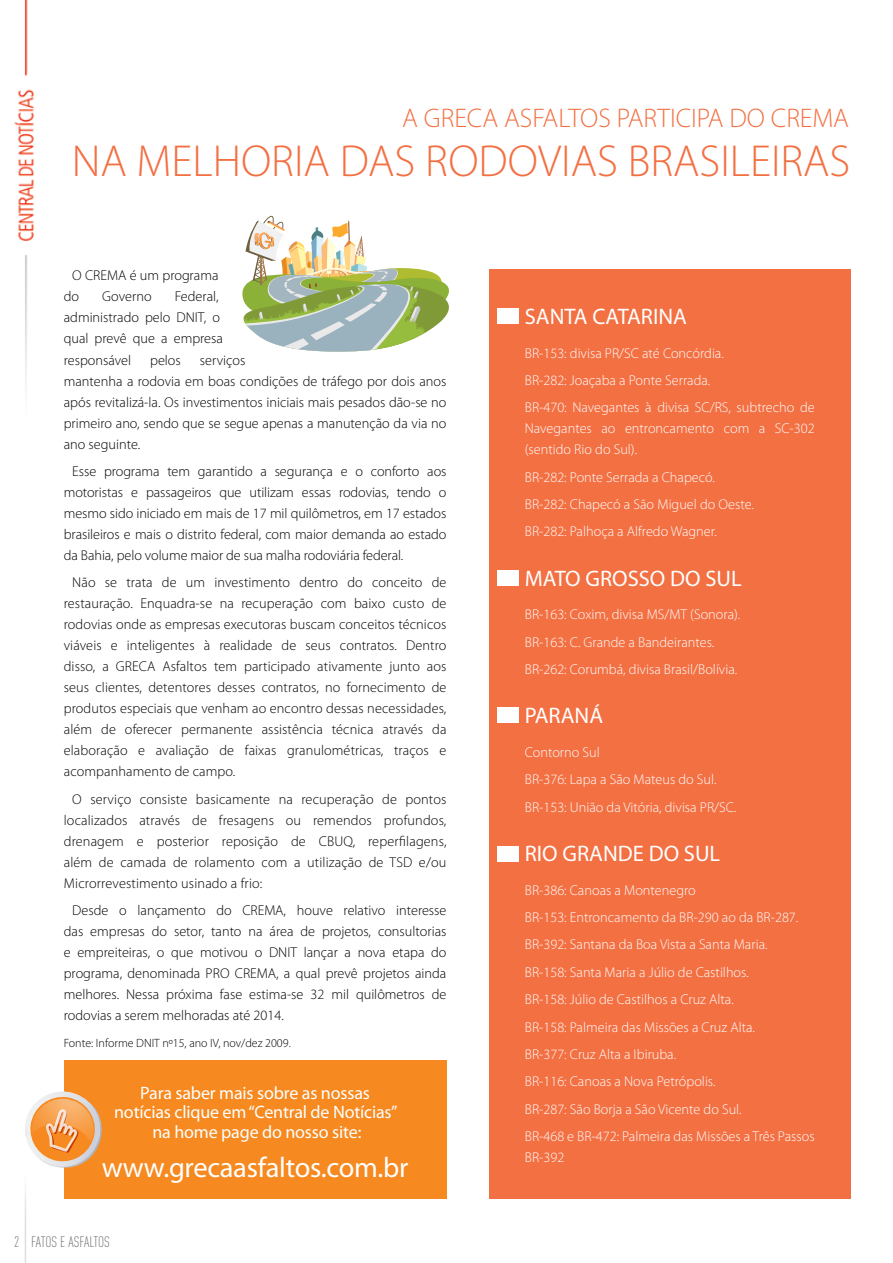
<style>
.page{position:relative;width:893px;height:1263px;background:#fff}
.page>*{position:absolute;margin:0;border:0;box-sizing:border-box;transform-origin:0 0}
.t1{font:300 45px "Myriad Pro";color:#f37043}
.t2{font:28.5px "Myriad Pro";letter-spacing:-.01em;color:#fff}
.t3{font:300 27px "Myriad Pro";color:#f37043}
.t4{font:22.5px "Myriad Pro";color:#fff}
.t5{font:18px/19.5px "Myriad Pro";letter-spacing:-.01em;color:#fff;text-align:center}
.t6{font:300 15px "DIN Cond";letter-spacing:-.005em;color:#6d6f71}
.t7{font:300 14.25px/21px "Myriad Pro";color:#000;text-align:justify}
.t8{font:300 14.25px/27.3px "Myriad Pro";color:#fff}
.t9{font:300 12px "Myriad Pro";color:#000}
</style>
<div class="page">
<hr style="left:25px;top:1155px;width:1px;height:108px;background:#bcbdc0">
<img style="left:14px;top:0;width:20px;height:387px">
<div style="left:489px;top:269px;width:361px;height:930px;background:#f37043"></div>
<div style="left:64px;top:1060px;width:382px;height:139px;background:#f6891f"></div>
<div style="left:497px;top:308px;width:21px;height:16px;background:#fff"></div>
<div style="left:497px;top:570px;width:21px;height:16px;background:#fff"></div>
<div style="left:497px;top:707px;width:21px;height:16px;background:#fff"></div>
<div style="left:497px;top:846px;width:21px;height:15px;background:#fff"></div>
<svg style="left:242px;top:215px;width:207px;height:137px"></svg>
<svg style="left:25px;top:1092px;width:77px;height:81px"></svg>
<h3 class="t3" style="left:402px;top:102px;width:448px">A GRECA ASFALTOS PARTICIPA DO CREMA</h3>
<h1 class="t1" style="left:72px;top:134px;width:780px">NA MELHORIA DAS RODOVIAS BRASILEIRAS</h1>
<p class="t7" style="left:64px;top:265px;width:156px;text-indent:9px">O CREMA é um programa do</p>
<p class="t7" style="left:64px;top:286px;width:161px;text-align:left;text-indent:111px">Federal, administrado pelo DNIT, o qual prevê que a empresa responsável</p>
<p class="t7" style="left:102px;top:286px;width:51px">Governo</p>
<p class="t7" style="left:150px;top:349px;width:32px">pelos</p>
<p class="t7" style="left:64px;top:349px;width:384px;text-align:left;text-indent:136px">serviços<br>mantenha a rodovia em boas condições de tráfego por dois anos após revitalizá-la. Os investimentos iniciais mais pesados dão-se no primeiro ano, sendo que se segue apenas a manutenção da via no ano seguinte.</p>
<p class="t7" style="left:64px;top:460px;width:384px;text-indent:9px">Esse programa tem garantido a segurança e o conforto aos motoristas e passageiros que utilizam essas rodovias, tendo o mesmo sido iniciado em mais de 17 mil quilômetros, em 17 estados brasileiros e mais o distrito federal, com maior demanda ao estado da Bahia, pelo volume maior de sua malha rodoviária federal.</p>
<p class="t7" style="left:64px;top:572px;width:384px;text-indent:9px">Não se trata de um investimento dentro do conceito de restauração. Enquadra-se na recuperação com baixo custo de rodovias onde as empresas executoras buscam conceitos técnicos viáveis e inteligentes à realidade de seus contratos. Dentro disso, a GRECA Asfaltos tem participado ativamente junto aos seus clientes, detentores desses contratos, no fornecimento de produtos especiais que venham ao encontro dessas necessidades, além de oferecer permanente assistência técnica através da elaboração e avaliação de faixas granulométricas, traços e acompanhamento de campo.</p>
<p class="t7" style="left:64px;top:788px;width:384px;text-indent:9px">O serviço consiste basicamente na recuperação de pontos localizados através de fresagens ou remendos profundos, drenagem e posterior reposição de CBUQ, reperfilagens, além de camada de rolamento com a utilização de TSD e/ou Microrrevestimento usinado a frio:</p>
<p class="t7" style="left:64px;top:900px;width:384px;text-indent:9px">Desde o lançamento do CREMA, houve relativo interesse das empresas do setor, tanto na área de projetos, consultorias e empreiteiras, o que motivou o DNIT lançar a nova etapa do programa, denominada PRO CREMA, a qual prevê projetos ainda melhores. Nessa próxima fase estima-se 32 mil quilômetros de rodovias a serem melhoradas até 2014.</p>
<p class="t9" style="left:64px;top:1036px;width:228px">Fonte: Informe DNIT nº15, ano IV, nov/dez 2009.</p>
<p class="t5" style="left:114px;top:1083px;width:285px">Para saber mais sobre as nossas notícias clique em “Central de Notícias” na home page do nosso site:</p>
<h2 class="t2" style="left:102px;top:1150px;width:308px">www.grecaasfaltos.com.br</h2>
<p class="t6" style="left:14px;top:1233px;width:97px">2 FATOS E ASFALTOS</p>
<h3 class="t4" style="left:525px;top:302px;width:164px">SANTA CATARINA</h3>
<p class="t8" style="left:525px;top:339px;width:291px">BR-153: divisa PR/SC até Concórdia.<br>BR-282: Joaçaba a Ponte Serrada.<br>BR-470: Navegantes à divisa SC/RS, subtrecho de</p>
<p class="t8" style="left:525px;top:418px;width:291px;line-height:21px">Navegantes ao entroncamento com a SC-302 (sentido Rio do Sul).</p>
<p class="t8" style="left:525px;top:463px;width:231px">BR-282: Ponte Serrada a Chapecó.<br>BR-282: Chapecó a São Miguel do Oeste.<br>BR-282: Palhoça a Alfredo Wagner.</p>
<h3 class="t4" style="left:525px;top:564px;width:102px">MATO GROSSO</h3>
<h3 class="t4" style="left:670px;top:564px;width:71px">DO SUL</h3>
<p class="t8" style="left:525px;top:601px;width:217px">BR-163: Coxim, divisa MS/MT (Sonora).<br>BR-163: C. Grande a Bandeirantes.<br>BR-262: Corumbá, divisa Brasil/Bolívia.</p>
<h3 class="t4" style="left:525px;top:702px;width:80px">PARANÁ</h3>
<p class="t8" style="left:525px;top:738px;width:213px">Contorno Sul<br>BR-376: Lapa a São Mateus do Sul.<br>BR-153: União da Vitória, divisa PR/SC.</p>
<h3 class="t4" style="left:525px;top:839px;width:195px">RIO GRANDE DO SUL</h3>
<p class="t8" style="left:525px;top:876px;width:291px">BR-386: Canoas a Montenegro<br>BR-153: Entroncamento da BR-290 ao da BR-287.<br>BR-392: Santana da Boa Vista a Santa Maria.<br>BR-158: Santa Maria a Júlio de Castilhos.<br>BR-158: Júlio de Castilhos a Cruz Alta.<br>BR-158: Palmeira das Missões a Cruz Alta.<br>BR-377: Cruz Alta a Ibiruba.<br>BR-116: Canoas a Nova Petrópolis.<br>BR-287: São Borja a São Vicente do Sul.<br>BR-468 e BR-472: Palmeira das Missões a Três Passos</p>
<p class="t8" style="left:525px;top:1143px;width:41px">BR-392</p>
</div>
